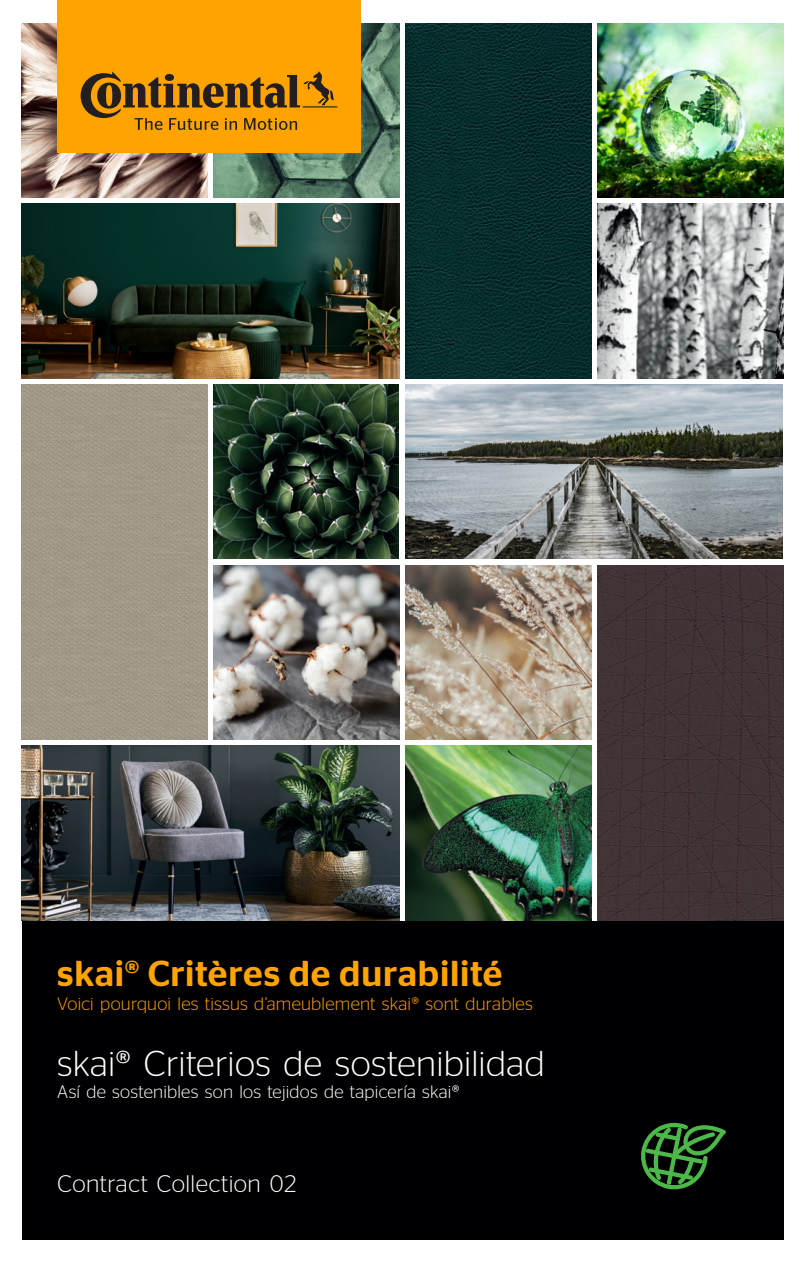
<style>
.page{position:relative;width:809px;height:1263px;background:#fff}
.page>*{position:absolute;margin:0;border:0;box-sizing:border-box;transform-origin:0 0}
.t1{font:300 36px "Continental Stag Sans LCG";letter-spacing:.005em;color:#fff}
.t2{font:500 36px "Continental Stag Sans LCG";letter-spacing:.02em;color:#ffa300}
.t3{font:300 24px "Continental Stag Sans LCG";letter-spacing:.02em;color:#fff}
.t4{font:300 18px "Continental Stag Sans LCG";letter-spacing:.015em;color:#ffa300}
.t5{font:300 18px "Continental Stag Sans LCG";letter-spacing:.015em;color:#fff}
</style>
<div class="page">
<img style="left:213px;top:23px;width:186px;height:174px">
<img style="left:22px;top:23px;width:185px;height:174px">
<img style="left:597px;top:204px;width:186px;height:174px">
<img style="left:405px;top:746px;width:186px;height:174px">
<img style="left:21px;top:746px;width:378px;height:174px">
<img style="left:214px;top:565px;width:185px;height:174px">
<img style="left:213px;top:384px;width:185px;height:175px">
<img style="left:22px;top:204px;width:377px;height:174px">
<img style="left:22px;top:384px;width:185px;height:355px">
<img style="left:405px;top:23px;width:186px;height:355px">
<img style="left:597px;top:565px;width:186px;height:355px">
<div style="left:57px;top:0;width:303px;height:152px;background:#ffa300"></div>
<svg style="left:81px;top:71px;width:256px;height:59px"></svg>
<div style="left:22px;top:921px;width:761px;height:318px;background:#000002"></div>
<svg style="left:641px;top:1122px;width:85px;height:68px"></svg>
<img style="left:405px;top:565px;width:186px;height:174px">
<img style="left:597px;top:23px;width:186px;height:174px">
<img style="left:405px;top:384px;width:377px;height:175px">
<h1 class="t2" style="left:57px;top:947px;width:446px">skai® Critères de durabilité</h1>
<p class="t4" style="left:57px;top:991px;width:477px">Voici pourquoi les tissus d’ameublement skai® sont durables</p>
<h1 class="t1" style="left:57px;top:1039px;width:489px">skai® Criterios de sostenibilidad</h1>
<p class="t5" style="left:57px;top:1079px;width:403px">Así de sostenibles son los tejidos de tapicería skai®</p>
<h2 class="t3" style="left:57px;top:1167px;width:242px">Contract Collection 02</h2>
</div>
